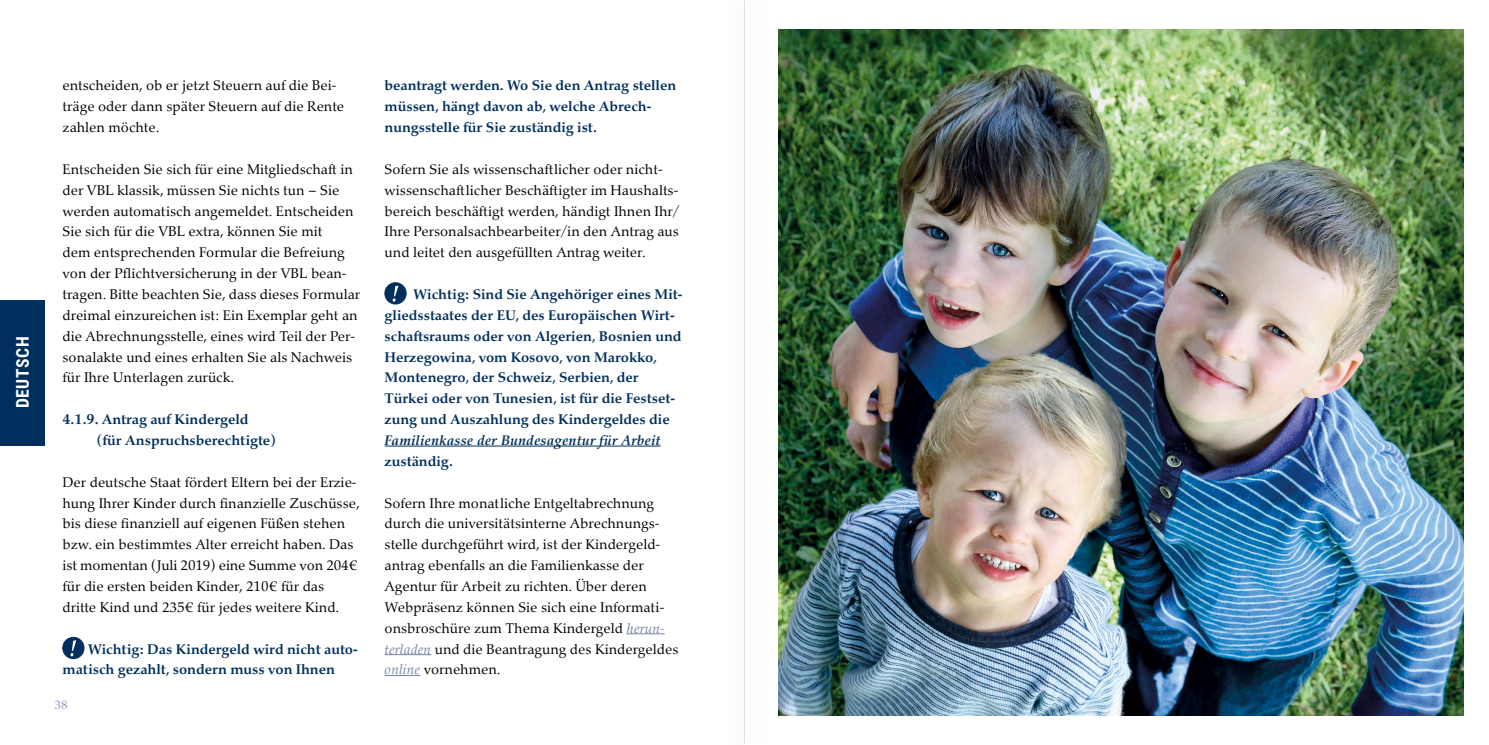
<style>
.page{position:relative;width:1489px;height:745px;background:#fff}
.page>*{position:absolute;margin:0;border:0;box-sizing:border-box;transform-origin:0 0}
.HL_Inhalt{font:700 17.5px "Roboto Condensed";letter-spacing:.035em;color:#fff}
.Fließtext{font:14px/20.8px "Palatino Nova";color:#000}
.Fließtext_fett{font:700 14px/20.8px "Palatino Nova";color:#002f5d}
.t1{font:12.25px "Palatino Nova";color:#8e98b7}
.s1{font-style:italic}
.s2{font-style:italic;color:#7482a5}
</style>
<div class="page">
<hr style="left:744px;top:0;width:1px;height:743px;background:#000">
<div style="left:63px;top:637px;width:21px;height:21px;background:#002f5d;border-radius:50%"></div>
<div style="left:63px;top:636px;width:21px;height:22px;border:1px solid #002f5d;border-radius:50%"></div>
<svg style="left:70px;top:640px;width:6px;height:16px"></svg>
<hr style="left:384px;top:445px;width:276px;height:1px;background:#002f5d">
<hr style="left:626px;top:633px;width:38px;height:1px;background:#7482a5">
<hr style="left:384px;top:654px;width:47px;height:1px;background:#7482a5">
<hr style="left:384px;top:674px;width:36px;height:1px;background:#7482a5">
<div style="left:385px;top:282px;width:21px;height:22px;background:#002f5d;border-radius:50%"></div>
<div style="left:384px;top:282px;width:22px;height:22px;border:1px solid #002f5d;border-radius:50%"></div>
<svg style="left:392px;top:285px;width:6px;height:16px"></svg>
<div style="left:0;top:300px;width:45px;height:145px;background:#002f5d"></div>
<img style="left:778px;top:30px;width:685px;height:684px">
<p class="HL_Inhalt" style="left:10px;top:408px;width:73px;rotate:-90deg">DEUTSCH</p>
<p class="Fließtext" style="left:63px;top:76px;width:283px">entscheiden, ob er jetzt Steuern auf die Bei&shy;träge oder dann später Steuern auf die Rente zahlen möchte.</p>
<p class="Fließtext" style="left:63px;top:159px;width:299px">Entscheiden Sie sich für eine Mitgliedschaft in der VBL klassik, müssen Sie nichts tun – Sie werden automatisch angemeldet. Entscheiden Sie sich für die VBL extra, können Sie mit<br>dem entsprechenden Formular die Befreiung von der Pflichtversicherung in der VBL bean&shy;tragen. Bitte beachten Sie, dass dieses Formular dreimal einzureichen ist: Ein Exemplar geht an die Abrechnungsstelle, eines wird Teil der Per&shy;sonalakte und eines erhalten Sie als Nachweis für Ihre Unterlagen zurück.</p>
<p class="Fließtext_fett" style="left:63px;top:409px;width:187px">4.1.9. Antrag auf Kindergeld</p>
<p class="Fließtext_fett" style="left:97px;top:430px;width:180px">(für Anspruchsberechtigte)</p>
<p class="Fließtext" style="left:63px;top:471px;width:299px">Der deutsche Staat fördert Eltern bei der Erzie&shy;hung Ihrer Kinder durch finanzielle Zuschüsse, bis diese finanziell auf eigenen Füßen stehen bzw. ein bestimmtes Alter erreicht haben. Das ist momentan (Juli 2019) eine Summe von 204€</p>
<p class="Fließtext" style="left:63px;top:576px;width:278px">für die ersten beiden Kinder, 210€ für das dritte Kind und 235€ für jedes weitere Kind.</p>
<p class="Fließtext_fett" style="left:63px;top:638px;width:297px;text-indent:25px">Wichtig: Das Kindergeld wird nicht auto&shy;matisch gezahlt, sondern muss von Ihnen</p>
<p class="t1" style="left:55px;top:697px;width:15px">38</p>
<p class="Fließtext_fett" style="left:384px;top:75px;width:293px">beantragt werden. Wo Sie den Antrag stellen müssen, hängt davon ab, welche Abrech&shy;nungsstelle für Sie zuständig ist.</p>
<p class="Fließtext" style="left:384px;top:159px;width:296px">Sofern Sie als wissenschaftlicher oder nicht&shy;wissenschaftlicher Beschäftigter im Haushalts&shy;bereich beschäftigt werden, händigt Ihnen Ihr/ Ihre Personalsachbearbeiter/in den Antrag aus und leitet den ausgefüllten Antrag weiter.</p>
<p class="Fließtext_fett" style="left:384px;top:284px;width:299px;text-indent:29px">Wichtig: Sind Sie Angehöriger eines Mit&shy;gliedsstaates der EU, des Europäischen Wirt&shy;schaftsraums oder von Algerien, Bosnien und Herzegowina, vom Kosovo, von Marokko, Montenegro, der Schweiz, Serbien, der Türkei oder von Tunesien, ist für die Festset&shy;zung und Auszahlung des Kindergeldes die <span class="s1">Familienkasse der Bundesagentur für Arbeit </span>zuständig.</p>
<p class="Fließtext" style="left:384px;top:492px;width:295px">Sofern Ihre monatliche Entgeltabrechnung durch die universitätsinterne Abrechnungs&shy;stelle durchgeführt wird, ist der Kindergeld&shy;antrag ebenfalls an die Familienkasse der Agentur für Arbeit zu richten. Über deren Webpräsenz können Sie sich eine Informati&shy;onsbroschüre zum Thema Kindergeld <span class="s2">herun&shy;terladen</span> und die Beantragung des Kindergeldes <span class="s2">online</span> vornehmen.</p>
</div>
